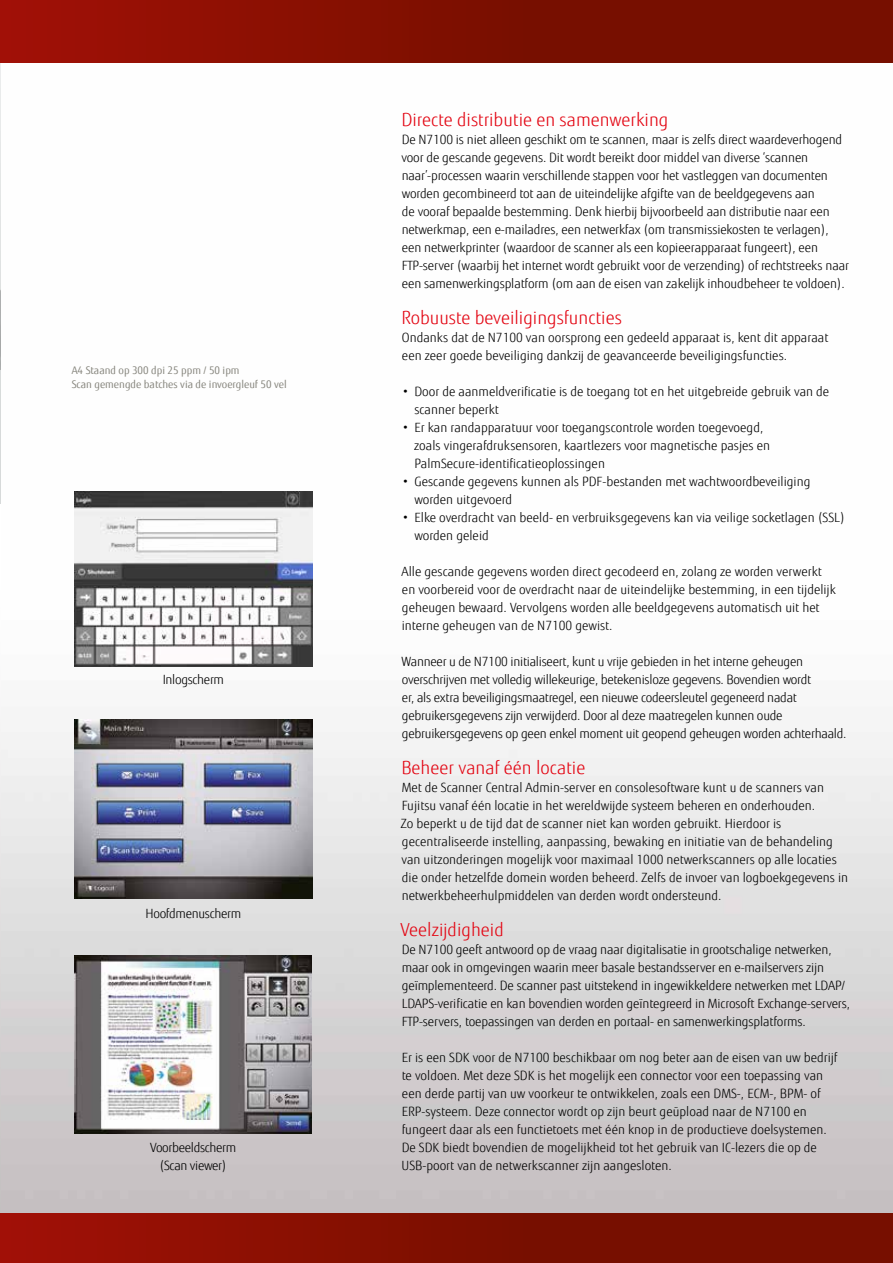
<style>
.page{position:relative;width:893px;height:1263px;background:#fff}
.page>*{position:absolute;margin:0;border:0;box-sizing:border-box;transform-origin:0 0}
.t1{font:300 18px "Fujitsu Sans";color:#e30613}
.t2{font:300 12.75px/18px "Fujitsu Sans";letter-spacing:-.01em;color:#000}
.t3{font:10.5px/13.5px "Fujitsu Sans";color:#87867e}
</style>
<div class="page">
<img style="left:0;top:491px;width:893px;height:722px">
<hr style="left:0;top:45px;width:1px;height:459px;background:#e1e3e3">
<img style="left:0;top:290px;width:1px;height:80px">
<div style="left:0;top:1213px;width:893px;height:50px;background:linear-gradient(to right,#9b1005,#6d0f00)"></div>
<div style="left:0;top:0;width:893px;height:63px;background:linear-gradient(to right,#9b1005,#6d0f00)"></div>
<img style="left:75px;top:956px;width:237px;height:177px">
<img style="left:75px;top:492px;width:237px;height:175px">
<img style="left:74px;top:720px;width:238px;height:178px">
<p class="t3" style="left:72px;top:364px;width:216px">A4 Staand op 300 dpi 25 ppm / 50 ipm<br>Scan gemengde batches via de invoergleuf 50 vel</p>
<p class="t2" style="left:163px;top:670px;width:63px">Inlogscherm</p>
<p class="t2" style="left:145px;top:904px;width:97px">Hoofdmenuscherm</p>
<p class="t2" style="left:150px;top:1138px;width:88px;text-align:center">Voorbeeldscherm (Scan viewer)</p>
<h1 class="t1" style="left:401px;top:109px;width:268px">Directe distributie en samenwerking</h1>
<p class="t2" style="left:401px;top:130px;width:449px">De N7100 is niet alleen geschikt om te scannen, maar is zelfs direct waardeverhogend voor de gescande gegevens. Dit wordt bereikt door middel van diverse ‘scannen naar’-processen waarin verschillende stappen voor het vastleggen van documenten worden gecombineerd tot aan de uiteindelijke afgifte van de beeldgegevens aan<br>de vooraf bepaalde bestemming. Denk hierbij bijvoorbeeld aan distributie naar een netwerkmap, een e-mailadres, een netwerkfax (om transmissiekosten te verlagen), een netwerkprinter (waardoor de scanner als een kopieerapparaat fungeert), een FTP-server (waarbij het internet wordt gebruikt voor de verzending) of rechtstreeks naar een samenwerkingsplatform (om aan de eisen van zakelijk inhoudbeheer te voldoen).</p>
<h1 class="t1" style="left:401px;top:307px;width:222px">Robuuste beveiligingsfuncties</h1>
<p class="t2" style="left:402px;top:328px;width:428px">Ondanks dat de N7100 van oorsprong een gedeeld apparaat is, kent dit apparaat een zeer goede beveiliging dankzij de geavanceerde beveiligingsfuncties.</p>
<p class="t2" style="left:414px;top:382px;width:416px;text-indent:-12px">• Door de aanmeldverificatie is de toegang tot en het uitgebreide gebruik van de scanner beperkt</p>
<p class="t2" style="left:414px;top:418px;width:357px;text-indent:-12px">• Er kan randapparatuur voor toegangscontrole worden toegevoegd, zoals vingerafdruksensoren, kaartlezers voor magnetische pasjes en<br>PalmSecure-identificatieoplossingen</p>
<p class="t2" style="left:414px;top:472px;width:397px;text-indent:-12px">• Gescande gegevens kunnen als PDF-bestanden met wachtwoordbeveiliging worden uitgevoerd</p>
<p class="t2" style="left:414px;top:508px;width:432px;text-indent:-12px">• Elke overdracht van beeld- en verbruiksgegevens kan via veilige socketlagen (SSL) worden geleid</p>
<p class="t2" style="left:402px;top:562px;width:436px">Alle gescande gegevens worden direct gecodeerd en, zolang ze worden verwerkt en voorbereid voor de overdracht naar de uiteindelijke bestemming, in een tijdelijk geheugen bewaard. Vervolgens worden alle beeldgegevens automatisch uit het interne geheugen van de N7100 gewist.</p>
<p class="t2" style="left:402px;top:652px;width:447px">Wanneer u de N7100 initialiseert, kunt u vrije gebieden in het interne geheugen overschrijven met volledig willekeurige, betekenisloze gegevens. Bovendien wordt<br>er, als extra beveiligingsmaatregel, een nieuwe codeersleutel gegeneerd nadat gebruikersgegevens zijn verwijderd. Door al deze maatregelen kunnen oude gebruikersgegevens op geen enkel moment uit geopend geheugen worden achterhaald.</p>
<h1 class="t1" style="left:401px;top:757px;width:185px">Beheer vanaf één locatie</h1>
<p class="t2" style="left:401px;top:778px;width:449px">Met de Scanner Central Admin-server en consolesoftware kunt u de scanners van Fujitsu vanaf één locatie in het wereldwijde systeem beheren en onderhouden.<br>Zo beperkt u de tijd dat de scanner niet kan worden gebruikt. Hierdoor is gecentraliseerde instelling, aanpassing, bewaking en initiatie van de behandeling van uitzonderingen mogelijk voor maximaal 1000 netwerkscanners op alle locaties die onder hetzelfde domein worden beheerd. Zelfs de invoer van logboekgegevens in netwerkbeheerhulpmiddelen van derden wordt ondersteund.</p>
<h1 class="t1" style="left:401px;top:919px;width:105px">Veelzijdigheid</h1>
<p class="t2" style="left:402px;top:940px;width:450px">De N7100 geeft antwoord op de vraag naar digitalisatie in grootschalige netwerken, maar ook in omgevingen waarin meer basale bestandsserver en e-mailservers zijn geïmplementeerd. De scanner past uitstekend in ingewikkeldere netwerken met LDAP/ LDAPS-verificatie en kan bovendien worden geïntegreerd in Microsoft Exchange-servers, FTP-servers, toepassingen van derden en portaal- en samenwerkingsplatforms.</p>
<p class="t2" style="left:402px;top:1048px;width:437px">Er is een SDK voor de N7100 beschikbaar om nog beter aan de eisen van uw bedrijf te voldoen. Met deze SDK is het mogelijk een connector voor een toepassing van een derde partij van uw voorkeur te ontwikkelen, zoals een DMS-, ECM-, BPM- of ERP-systeem. Deze connector wordt op zijn beurt geüpload naar de N7100 en fungeert daar als een functietoets met één knop in de productieve doelsystemen.<br>De SDK biedt bovendien de mogelijkheid tot het gebruik van IC-lezers die op de USB-poort van de netwerkscanner zijn aangesloten.</p>
</div>
